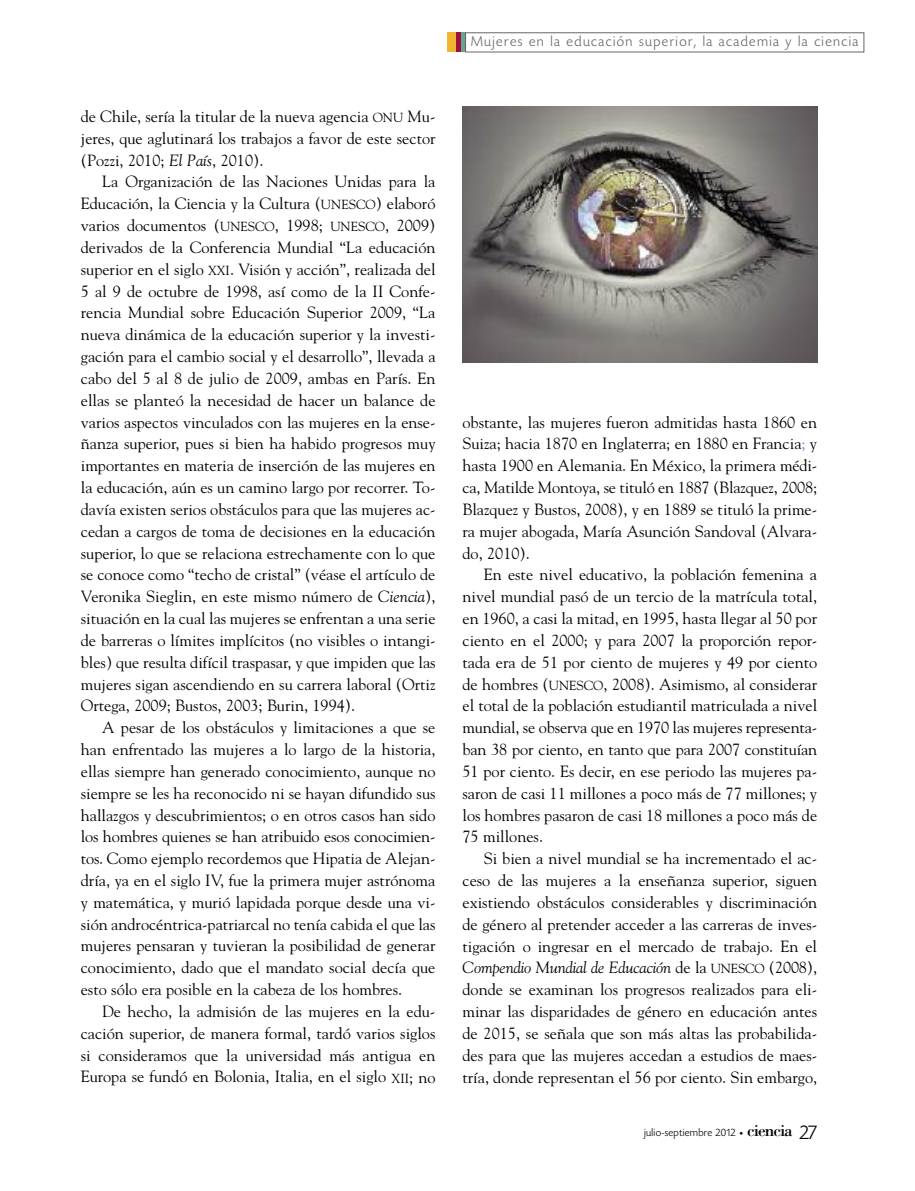
<style>
.page{position:relative;width:915px;height:1191px;background:#fff}
.page>*{position:absolute;margin:0;border:0;box-sizing:border-box;transform-origin:0 0}
.t1{font:17.25px "Bodoni";letter-spacing:-.05em;color:#000}
.t2{font:16.2px/21.8px "Goudy";color:#000;text-align:justify}
.t3{font:300 15px "Today HEF";letter-spacing:.095em;color:#666}
.t4{font:300 11.25px "Today HEF";letter-spacing:.025em;color:#000}
.s1{font-size:13.05px}
.s2{font-style:italic}
.s3{color:#548dd4}
.s4{font-family:"Officina Sans";font-weight:400;font-size:7.5px}
.s5{font-family:"Today HEF";font-weight:300;font-size:21px}
</style>
<div class="page">
<div style="left:447px;top:32px;width:5px;height:20px;background:#f2b531"></div>
<hr style="left:452px;top:32px;width:4px;height:20px;background:#f2b531">
<div style="left:456px;top:32px;width:5px;height:20px;background:#9f0f42"></div>
<hr style="left:461px;top:32px;width:4px;height:20px;background:#67a58f">
<div style="left:465px;top:32px;width:399px;height:20px;border:1px solid #666"></div>
<img style="left:462px;top:106px;width:354px;height:256px">
<p class="t2" style="left:81px;top:105px;width:356px">de Chile, sería la titular de la nueva agencia <span class="s1">ONU</span> Mu&shy;jeres, que aglutinará los trabajos a favor de este sector (Pozzi, 2010; <span class="s2">El País</span>, 2010).</p>
<p class="t2" style="left:81px;top:171px;width:356px;text-indent:21px">La Organización de las Naciones Unidas para la Educación, la Ciencia y la Cultura (<span class="s1">UNESCO</span>) elaboró varios documentos (<span class="s1">UNESCO</span>, 1998; <span class="s1">UNESCO</span>, 2009) derivados de la Conferencia Mundial “La educación superior en el siglo <span class="s1">XXI</span>. Visión y acción”, realizada del 5 al 9 de octubre de 1998, así como de la II Confe&shy;rencia Mundial sobre Educación Superior 2009, “La nueva dinámica de la educación superior y la investi&shy;gación para el cambio social y el desarrollo”, llevada a cabo del 5 al 8 de julio de 2009, ambas en París. En ellas se planteó la necesidad de hacer un balance de varios aspectos vinculados con las mujeres en la ense&shy;ñanza superior, pues si bien ha habido progresos muy importantes en materia de inserción de las mujeres en la educación, aún es un camino largo por recorrer. To&shy;davía existen serios obstáculos para que las mujeres ac&shy;cedan a cargos de toma de decisiones en la educación superior, lo que se relaciona estrechamente con lo que se conoce como “techo de cristal” (véase el artículo de Veronika Sieglin, en este mismo número de <span class="s2">Ciencia</span>), situación en la cual las mujeres se enfrentan a una serie de barreras o límites implícitos (no visibles o intangi&shy;bles) que resulta difícil traspasar, y que impiden que las mujeres sigan ascendiendo en su carrera laboral (Ortiz Ortega, 2009; Bustos, 2003; Burin, 1994).</p>
<p class="t2" style="left:81px;top:716px;width:356px;text-indent:21px">A pesar de los obstáculos y limitaciones a que se han enfrentado las mujeres a lo largo de la historia, ellas siempre han generado conocimiento, aunque no siempre se les ha reconocido ni se hayan difundido sus hallazgos y descubrimientos; o en otros casos han sido los hombres quienes se han atribuido esos conocimien&shy;tos. Como ejemplo recordemos que Hipatia de Alejan&shy;dría, ya en el siglo IV, fue la primera mujer astrónoma y matemática, y murió lapidada porque desde una vi&shy;sión androcéntrica-patriarcal no tenía cabida el que las mujeres pensaran y tuvieran la posibilidad de generar conocimiento, dado que el mandato social decía que esto sólo era posible en la cabeza de los hombres.</p>
<p class="t2" style="left:81px;top:1000px;width:356px;text-indent:21px">De hecho, la admisión de las mujeres en la edu&shy;cación superior, de manera formal, tardó varios siglos si consideramos que la universidad más antigua en Europa se fundó en Bolonia, Italia, en el siglo <span class="s1">XII</span>; no</p>
<p class="t3" style="left:471px;top:35px;width:389px">Mujeres en la educación superior, la academia y la ciencia</p>
<p class="t2" style="left:462px;top:411px;width:356px">obstante, las mujeres fueron admitidas hasta 1860 en Suiza; hacia 1870 en Inglaterra; en 1880 en Francia<span class="s3">;</span> y hasta 1900 en Alemania. En México, la primera médi&shy;ca, Matilde Montoya, se tituló en 1887 (Blazquez, 2008; Blazquez y Bustos, 2008), y en 1889 se tituló la prime&shy;ra mujer abogada, María Asunción Sandoval (Alvara&shy;do, 2010).</p>
<p class="t2" style="left:462px;top:564px;width:356px;text-indent:21px">En este nivel educativo, la población femenina a nivel mundial pasó de un tercio de la matrícula total, en 1960, a casi la mitad, en 1995, hasta llegar al 50 por ciento en el 2000; y para 2007 la proporción repor&shy;tada era de 51 por ciento de mujeres y 49 por ciento de hombres (<span class="s1">UNESCO</span>, 2008). Asimismo, al considerar el total de la población estudiantil matriculada a nivel mundial, se observa que en 1970 las mujeres representa&shy;ban 38 por ciento, en tanto que para 2007 constituían 51 por ciento. Es decir, en ese periodo las mujeres pa&shy;saron de casi 11 millones a poco más de 77 millones; y los hombres pasaron de casi 18 millones a poco más de 75 millones.</p>
<p class="t2" style="left:462px;top:847px;width:356px;text-indent:21px">Si bien a nivel mundial se ha incrementado el ac&shy;ceso de las mujeres a la enseñanza superior, siguen existiendo obstáculos considerables y discriminación de género al pretender acceder a las carreras de inves&shy;tigación o ingresar en el mercado de trabajo. En el <span class="s2">Compendio Mundial de Educación</span> de la <span class="s1">UNESCO</span> (2008), donde se examinan los progresos realizados para eli&shy;minar las disparidades de género en educación antes de 2015, se señala que son más altas las probabilida&shy;des para que las mujeres accedan a estudios de maes&shy;tría, donde representan el 56 por ciento. Sin embargo,</p>
<p class="t4" style="left:644px;top:1127px;width:101px">julio-septiembre 2012 <span class="s4">•</span></p>
<p class="t1" style="left:747px;top:1120px;width:71px">ciencia <span class="s5">27</span></p>
</div>
